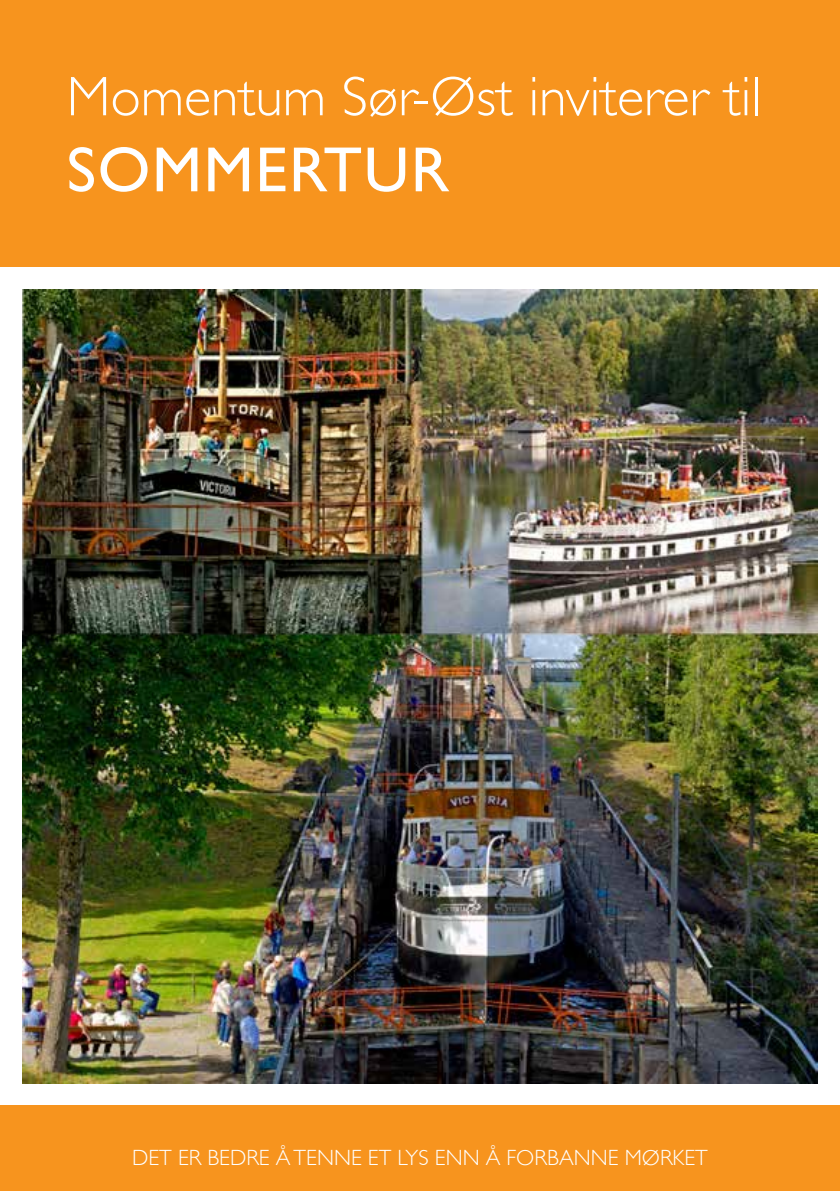
<style>
.page{position:relative;width:840px;height:1191px;background:#fff}
.page>*{position:absolute;margin:0;border:0;box-sizing:border-box;transform-origin:0 0}
.t1{font:64px "Gill Sans";letter-spacing:.025em;color:#fff}
.t2{font:300 56px "Gill Sans";color:#fff}
.t3{font:300 22px "Gill Sans";color:#fff}
</style>
<div class="page">
<div style="left:0;top:1106px;width:839px;height:85px;background:#f7941e"></div>
<div style="left:0;top:0;width:839px;height:266px;background:#f7941e"></div>
<img style="left:23px;top:289px;width:793px;height:794px">
<h2 class="t2" style="left:67px;top:53px;width:696px">Momentum Sør-Øst inviterer til</h2>
<h1 class="t1" style="left:67px;top:132px;width:384px">SOMMERTUR</h1>
<p class="t3" style="left:132px;top:1140px;width:576px">DET ER BEDRE Å TENNE ET LYS ENN Å FORBANNE MØRKET</p>
</div>
